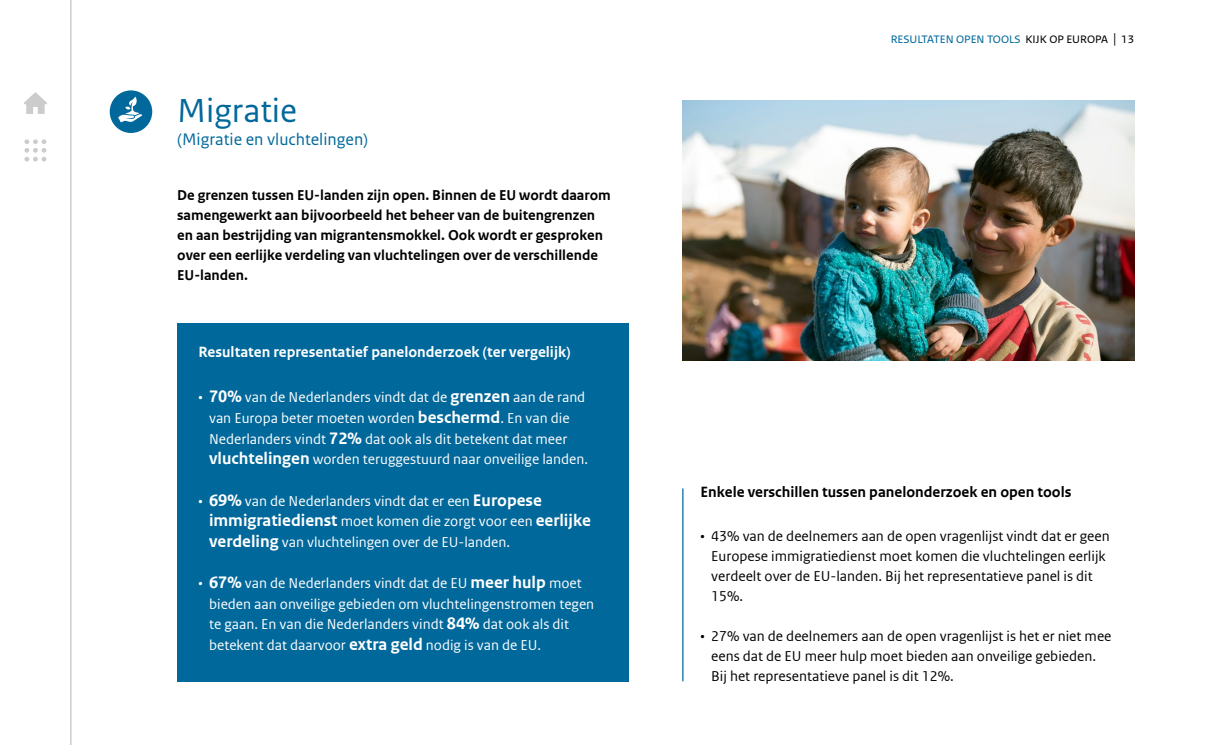
<style>
.page{position:relative;width:1205px;height:745px;background:#fff}
.page>*{position:absolute;margin:0;border:0;box-sizing:border-box;transform-origin:0 0}
.Hoofdstuk_titel{font:35px "Rijksoverheid Sans Text";color:#01689b}
.Uitgelicht_diap_kade{font:700 17.5px "Rijksoverheid Sans Web Text";color:#fff}
.Hoofdstuk_titel-2{font:17.5px "Rijksoverheid Sans Text";color:#01689b}
.Tussenkopje{font:700 15.62px "Rijksoverheid Sans Web Text";color:#fff}
.Tussenkopje-2{font:700 15.62px "Rijksoverheid Sans Web Text";color:#000}
.Uitgelicht_diap_kade-2{font:15px/20.6px "Rijksoverheid Sans Web Text";color:#fff}
.Broodtekst{font:15px/20px "Rijksoverheid Sans Web Text";color:#000}
.Broodtekst-2{font:700 15px/20px "Rijksoverheid Sans Web Text";color:#000}
.t1{font:15px "Rijksoverheid Sans";color:#01689b}
.s1{font-weight:700;font-size:17.5px}
.s2{font-weight:400;font-size:15px}
.s3{color:#000}
</style>
<div class="page">
<hr style="left:71px;top:0;width:1px;height:744px;background:#b4b4b4">
<svg style="left:24px;top:92px;width:23px;height:22px"></svg>
<svg style="left:24px;top:139px;width:22px;height:22px"></svg>
<div style="left:110px;top:90px;width:42px;height:43px;background:#01689b;border-radius:50%"></div>
<svg style="left:118px;top:97px;width:24px;height:25px"></svg>
<div style="left:177px;top:323px;width:452px;height:358px;background:#01689b"></div>
<hr style="left:682px;top:488px;width:1px;height:192px;background:#01689b">
<img style="left:682px;top:100px;width:452px;height:260px">
<p class="Hoofdstuk_titel" style="left:177px;top:91px;width:121px">Migratie</p>
<p class="Hoofdstuk_titel-2" style="left:177px;top:129px;width:193px">(Migratie en vluchtelingen)</p>
<p class="Broodtekst-2" style="left:177px;top:185px;width:435px">De grenzen tussen EU-landen zijn open. Binnen de EU wordt daarom samengewerkt aan bijvoorbeeld het beheer van de buitengrenzen en aan bestrijding van migrantensmokkel. Ook wordt er gesproken over een eerlijke verdeling van vluchtelingen over de verschillende EU-landen.</p>
<p class="Tussenkopje" style="left:198px;top:343px;width:374px">Resultaten representatief panelonderzoek (ter vergelijk)</p>
<p class="Uitgelicht_diap_kade-2" style="left:209px;top:387px;width:380px;text-indent:-11px">• <span class="s1">70%</span> van de Nederlanders vindt dat de <span class="s1">grenzen</span> aan de rand van Europa beter moeten worden <span class="s1">beschermd</span>. En van die Nederlanders vindt <span class="s1">72%</span> dat ook als dit betekent dat meer <span class="s1">vluchtelingen</span> worden teruggestuurd naar onveilige landen.</p>
<p class="Uitgelicht_diap_kade-2" style="left:198px;top:490px;width:345px">• <span class="s1">69%</span> van de Nederlanders vindt dat er een <span class="s1">Europese</span></p>
<p class="Uitgelicht_diap_kade" style="left:209px;top:510px;width:383px">immigratiedienst <span class="s2">moet komen die zorgt voor een</span> eerlijke</p>
<p class="Uitgelicht_diap_kade-2" style="left:209px;top:531px;width:302px"><span class="s1">verdeling</span> van vluchtelingen over de EU-landen.</p>
<p class="Uitgelicht_diap_kade-2" style="left:209px;top:572px;width:387px;text-indent:-11px">• <span class="s1">67%</span> van de Nederlanders vindt dat de EU <span class="s1">meer hulp</span> moet bieden aan onveilige gebieden om vluchtelingenstromen tegen te gaan. En van die Nederlanders vindt <span class="s1">84%</span> dat ook als dit betekent dat daarvoor <span class="s1">extra geld</span> nodig is van de EU.</p>
<p class="t1" style="left:891px;top:30px;width:245px">resultaten open tools <span class="s3">kijk op europa | 13</span></p>
<p class="Tussenkopje-2" style="left:700px;top:483px;width:372px">Enkele verschillen tussen panelonderzoek en open tools</p>
<p class="Broodtekst" style="left:711px;top:526px;width:400px;text-indent:-11px">• 43% van de deelnemers aan de open vragenlijst vindt dat er geen Europese immigratiedienst moet komen die vluchtelingen eerlijk verdeelt over de EU-landen. Bij het representatieve panel is dit 15%.</p>
<p class="Broodtekst" style="left:711px;top:626px;width:402px;text-indent:-11px">• 27% van de deelnemers aan de open vragenlijst is het er niet mee eens dat de EU meer hulp moet bieden aan onveilige gebieden.<br>Bij het representatieve panel is dit 12%.</p>
</div>
